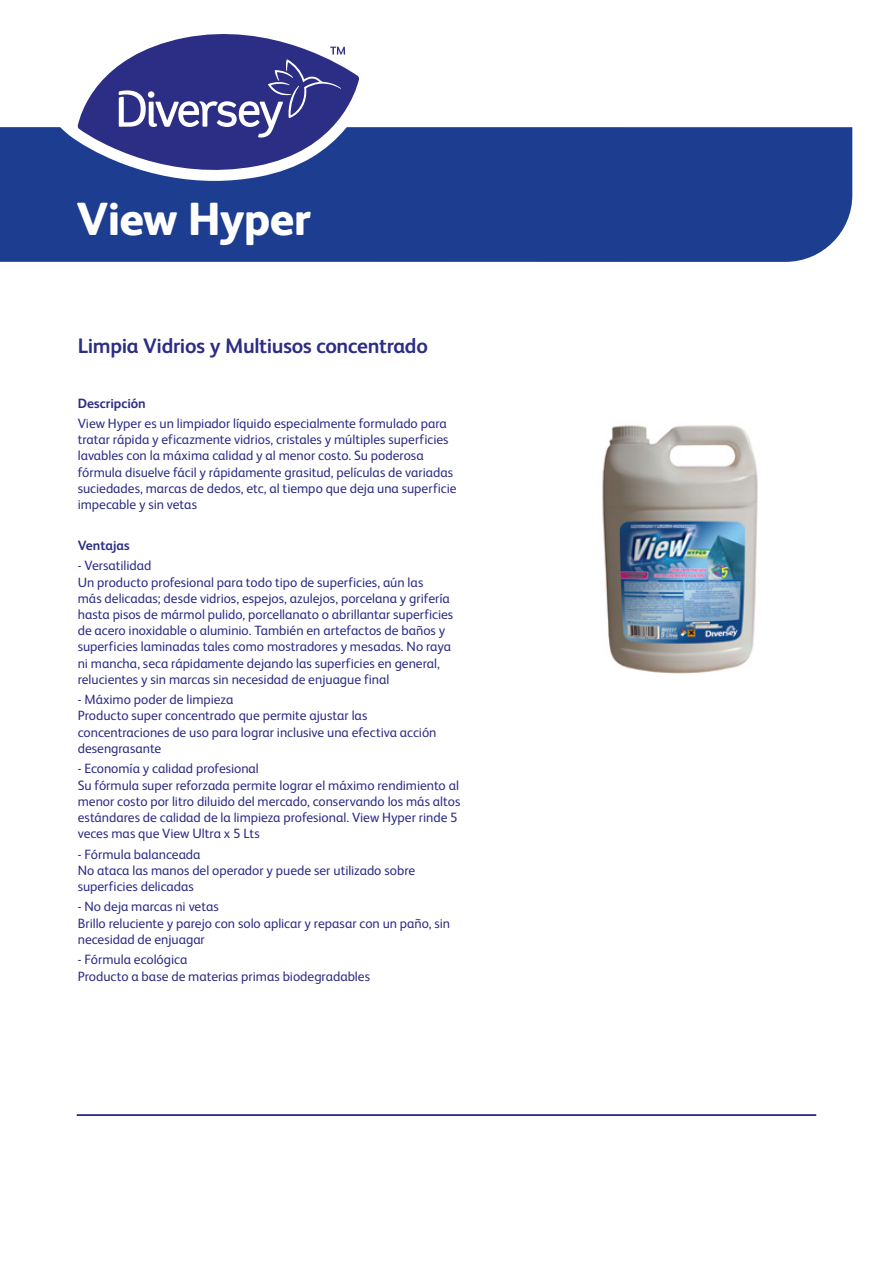
<style>
.page{position:relative;width:893px;height:1263px;background:#fff}
.page>*{position:absolute;margin:0;border:0;box-sizing:border-box;transform-origin:0 0}
.t1{font:800 46.5px "FS Albert Pro";letter-spacing:-.02em;color:#fff}
.t2{font:700 21px "FS Albert Pro";letter-spacing:-.015em;color:#2c2d84}
.t3{font:13.5px/16.2px "FS Albert Pro";color:#2c2d84}
.t4{font:700 13.5px "FS Albert Pro";letter-spacing:-.005em;color:#2c2d84}
</style>
<div class="page">
<div style="left:0;top:127px;width:852px;height:135px;background:#1d3d90"></div>
<hr style="left:77px;top:1114px;width:739px;height:2px;background:#2c2d84">
<img style="left:602px;top:425px;width:156px;height:249px">
<svg style="left:58px;top:78px;width:316px;height:103px"></svg>
<svg style="left:78px;top:34px;width:281px;height:148px"></svg>
<svg style="left:119px;top:47px;width:226px;height:91px;background:#4f5098"></svg>
<h1 class="t1" style="left:77px;top:183px;width:236px">View Hyper</h1>
<h2 class="t2" style="left:78px;top:331px;width:352px">Limpia Vidrios y Multiusos concentrado</h2>
<p class="t4" style="left:78px;top:393px;width:70px">Descripción</p>
<p class="t3" style="left:78px;top:414px;width:380px">View Hyper es un limpiador líquido especialmente formulado para tratar rápida y eficazmente vidrios, cristales y múltiples superficies lavables con la máxima calidad y al menor costo. Su poderosa fórmula disuelve fácil y rápidamente grasitud, películas de variadas suciedades, marcas de dedos, etc, al tiempo que deja una superficie impecable y sin vetas</p>
<p class="t4" style="left:78px;top:536px;width:54px">Ventajas</p>
<p class="t3" style="left:78px;top:557px;width:377px">- Versatilidad<br>Un producto profesional para todo tipo de superficies, aún las<br>más delicadas; desde vidrios, espejos, azulejos, porcelana y grifería hasta pisos de mármol pulido, porcellanato o abrillantar superficies de acero inoxidable o aluminio. También en artefactos de baños y superficies laminadas tales como mostradores y mesadas. No raya ni mancha, seca rápidamente dejando las superficies en general, relucientes y sin marcas sin necesidad de enjuague final</p>
<p class="t3" style="left:78px;top:690px;width:360px">- Máximo poder de limpieza<br>Producto super concentrado que permite ajustar las concentraciones de uso para lograr inclusive una efectiva acción desengrasante</p>
<p class="t3" style="left:78px;top:760px;width:384px">- Economía y calidad profesional<br>Su fórmula super reforzada permite lograr el máximo rendimiento al menor costo por litro diluido del mercado, conservando los más altos estándares de calidad de la limpieza profesional. View Hyper rinde 5 veces mas que View Ultra x 5 Lts</p>
<p class="t3" style="left:78px;top:845px;width:339px">- Fórmula balanceada<br>No ataca las manos del operador y puede ser utilizado sobre superficies delicadas</p>
<p class="t3" style="left:78px;top:898px;width:374px">- No deja marcas ni vetas<br>Brillo reluciente y parejo con solo aplicar y repasar con un paño, sin necesidad de enjuagar</p>
<p class="t3" style="left:78px;top:950px;width:294px">- Fórmula ecológica<br>Producto a base de materias primas biodegradables</p>
</div>
